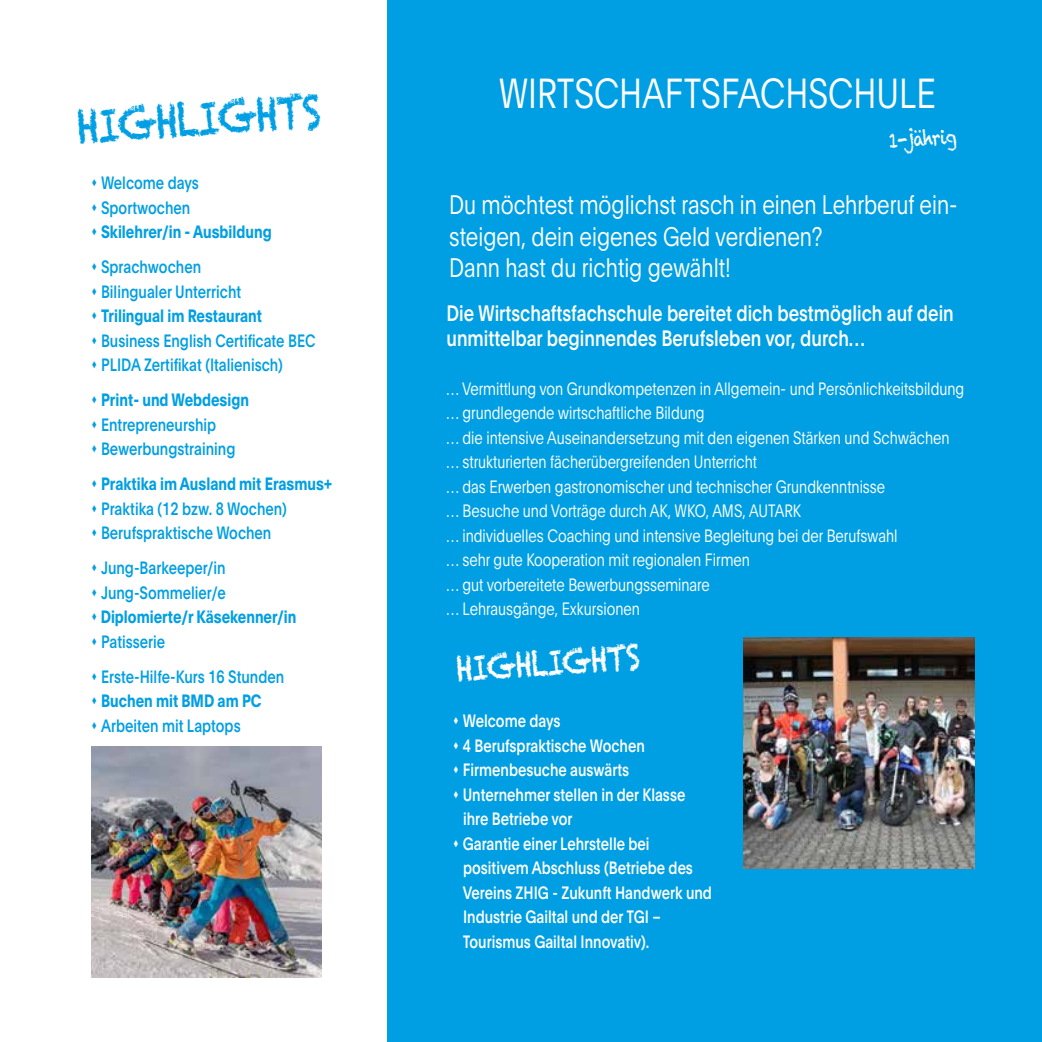
<style>
.page{position:relative;width:1042px;height:1042px;background:#fff}
.page>*{position:absolute;margin:0;border:0;box-sizing:border-box;transform-origin:0 0}
.t1{font:45.5px "Chalkduster";color:#009fe3;scale:.8 1}
.t2{font:300 41.12px "Plain";color:#fff;scale:.8 1}
.t3{font:34.3px "Chalkduster";color:#fff;scale:.8 1}
.t4{font:300 26.25px/31.5px "Plain";color:#fff;scale:.8 1}
.t5{font:500 21.88px/24.5px "Plain";color:#fff;scale:.8 1}
.t6{font:20.3px "Chalkduster";color:#fff;scale:.8 1}
.t7{font:300 17.5px/24.5px "Plain";color:#fff;scale:.8 1}
.t8{font:500 17.5px "Plain";color:#009fe3;scale:.8 1}
.t9{font:500 17.5px/24.5px "Plain";color:#fff;scale:.8 1}
.t10{font:700 17.5px "Plain";color:#009fe3;scale:.8 1}
</style>
<div class="page">
<div style="left:387px;top:0;width:655px;height:1042px;background:#009fe3"></div>
<img style="left:743px;top:638px;width:231px;height:230px">
<img style="left:91px;top:747px;width:231px;height:230px">
<h1 class="t1" style="left:75px;top:101px;width:307px;rotate:-4deg">HIGHLIGHTS</h1>
<p class="t8" style="left:91px;top:170px;width:136px">▲ Welcome days</p>
<p class="t8" style="left:91px;top:195px;width:126px">▲ Sportwochen</p>
<p class="t10" style="left:91px;top:219px;width:227px">▲ Skilehrer/in - Ausbildung</p>
<p class="t8" style="left:91px;top:254px;width:139px">▲ Sprachwochen</p>
<p class="t8" style="left:91px;top:279px;width:189px">▲ Bilingualer Unterricht</p>
<p class="t10" style="left:91px;top:303px;width:215px">▲ Trilingual im Restaurant</p>
<p class="t8" style="left:91px;top:328px;width:282px">▲ Business English Certificate BEC</p>
<p class="t8" style="left:91px;top:352px;width:241px">▲ PLIDA Zertifikat (Italienisch)</p>
<p class="t10" style="left:91px;top:387px;width:199px">▲ Print- und Webdesign</p>
<p class="t8" style="left:91px;top:412px;width:158px">▲ Entrepreneurship</p>
<p class="t8" style="left:91px;top:436px;width:182px">▲ Bewerbungstraining</p>
<p class="t10" style="left:91px;top:471px;width:303px">▲ Praktika im Ausland mit Erasmus+</p>
<p class="t8" style="left:91px;top:496px;width:246px">▲ Praktika (12 bzw. 8 Wochen)</p>
<p class="t8" style="left:91px;top:520px;width:227px">▲ Berufspraktische Wochen</p>
<p class="t8" style="left:91px;top:555px;width:170px">▲ Jung-Barkeeper/in</p>
<p class="t8" style="left:91px;top:580px;width:170px">▲ Jung-Sommelier/e</p>
<p class="t10" style="left:91px;top:604px;width:258px">▲ Diplomierte/r Käsekenner/in</p>
<p class="t8" style="left:91px;top:629px;width:94px">▲ Patisserie</p>
<p class="t8" style="left:91px;top:664px;width:243px">▲ Erste-Hilfe-Kurs 16 Stunden</p>
<p class="t10" style="left:91px;top:688px;width:215px">▲ Buchen mit BMD am PC</p>
<p class="t8" style="left:91px;top:713px;width:189px">▲ Arbeiten mit Laptops</p>
<h2 class="t2" style="left:499px;top:64px;width:548px">WIRTSCHAFTSFACHSCHULE</h2>
<p class="t6" style="left:888px;top:129px;width:87px;rotate:-4deg">1-jährig</p>
<h3 class="t4" style="left:449px;top:188px;width:637px">Du möchtest möglichst rasch in einen Lehrberuf ein&shy;steigen, dein eigenes Geld verdienen?<br>Dann hast du richtig gewählt!</h3>
<p class="t5" style="left:446px;top:300px;width:636px">Die Wirtschaftsfachschule bereitet dich bestmöglich auf dein unmittelbar beginnendes Berufsleben vor, durch…</p>
<p class="t7" style="left:446px;top:375px;width:649px">… Vermittlung von Grundkompetenzen in Allgemein- und Persönlichkeitsbildung … grundlegende wirtschaftliche Bildung<br>… die intensive Auseinandersetzung mit den eigenen Stärken und Schwächen … strukturierten fächerübergreifenden Unterricht<br>… das Erwerben gastronomischer und technischer Grundkenntnisse<br>… Besuche und Vorträge durch AK, WKO, AMS, AUTARK<br>… individuelles Coaching und intensive Begleitung bei der Berufswahl<br>… sehr gute Kooperation mit regionalen Firmen<br>… gut vorbereitete Bewerbungsseminare<br>… Lehrausgänge, Exkursionen</p>
<h3 class="t3" style="left:455px;top:649px;width:232px;rotate:-4deg">HIGHLIGHTS</h3>
<p class="t9" style="left:453px;top:708px;width:136px">▲ Welcome days</p>
<p class="t9" style="left:453px;top:732px;width:242px">▲ 4 Berufspraktische Wochen</p>
<p class="t9" style="left:453px;top:757px;width:222px">▲ Firmenbesuche auswärts</p>
<p class="t9" style="left:463px;top:781px;width:279px;text-indent:-10px">▲ Unternehmer stellen in der Klasse ihre Betriebe vor</p>
<p class="t9" style="left:463px;top:830px;width:313px;text-indent:-10px">▲ Garantie einer Lehrstelle bei positivem Abschluss (Betriebe des Vereins ZHIG - Zukunft Handwerk und Industrie Gailtal und der TGI – Tourismus Gailtal Innovativ).</p>
</div>
